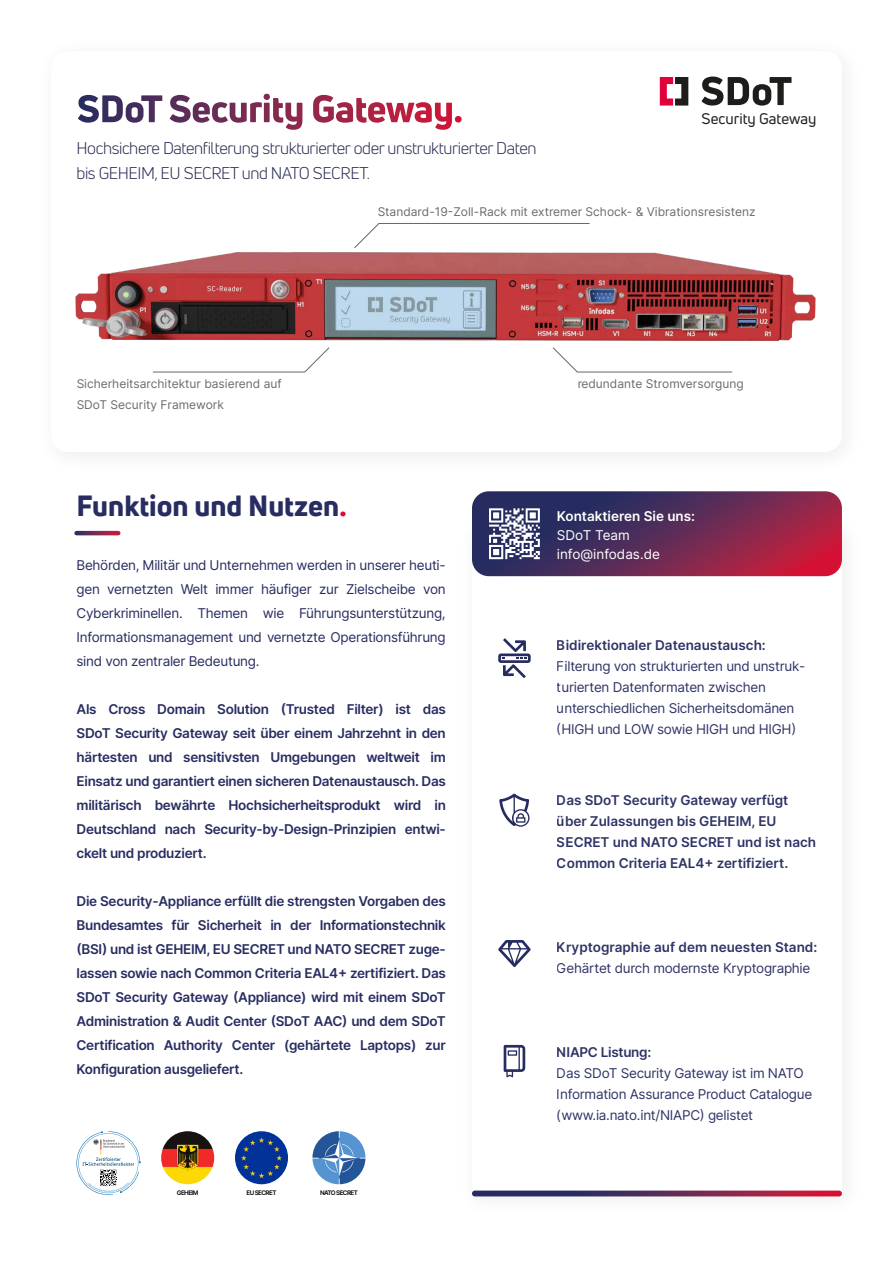
<style>
.page{position:relative;width:893px;height:1263px;background:#fff}
.page>*{position:absolute;margin:0;border:0;box-sizing:border-box;transform-origin:0 0}
.t1{font:28.5px "Uni Neue Heavy infodas";color:#282d61}
.t2{font:16.5px/25.5px "Uni Neue Book infodas";letter-spacing:-.025em;color:#20254b}
.t3{font:15px "Uni Neue Regular infodas";color:#1d1e1c}
.t4{font:600 13.5px/24px "Inter";letter-spacing:-.005em;color:#282d61;text-align:justify}
.t5{font:13.5px/21px "Inter";letter-spacing:-.02em;color:#282d61}
.t6{font:13.5px/19px "Inter";color:#fff}
.t7{font:600 13.5px "Inter";color:#fff}
.t8{font:12px "Inter";color:#64666a}
.t9{font:600 6.3px "Inter";letter-spacing:-.09em;color:#000}
.s1{color:#d50f34}
</style>
<div class="page">
<svg style="left:472px;top:1190px;width:370px;height:6px;background:#743c63"></svg>
<img style="left:69px;top:71px;width:775px;height:384px">
<svg style="left:472px;top:491px;width:370px;height:85px;background:#6a345c"></svg>
<svg style="left:77px;top:531px;width:41px;height:4px"></svg>
<svg style="left:78px;top:95px;width:84px;height:28px"></svg>
<svg style="left:170px;top:94px;width:132px;height:36px"></svg>
<svg style="left:313px;top:95px;width:149px;height:35px"></svg>
<svg style="left:354px;top:223px;width:236px;height:25px"></svg>
<svg style="left:153px;top:347px;width:176px;height:25px"></svg>
<svg style="left:553px;top:347px;width:179px;height:25px"></svg>
<svg style="left:702px;top:77px;width:89px;height:29px"></svg>
<svg style="left:660px;top:77px;width:28px;height:29px"></svg>
<svg style="left:498px;top:638px;width:33px;height:40px"></svg>
<svg style="left:498px;top:940px;width:33px;height:27px"></svg>
<svg style="left:499px;top:793px;width:30px;height:34px"></svg>
<svg style="left:504px;top:1045px;width:21px;height:32px"></svg>
<svg style="left:77px;top:1131px;width:64px;height:64px"></svg>
<img style="left:235px;top:1131px;width:53px;height:53px;border-radius:27px">
<img style="left:161px;top:1131px;width:53px;height:53px;border-radius:27px">
<img style="left:312px;top:1131px;width:53px;height:53px;border-radius:27px">
<p class="t3" style="left:702px;top:109px;width:116px">Security Gateway</p>
<p class="t2" style="left:77px;top:135px;width:461px">Hochsichere Datenfilterung strukturierter oder unstrukturierter Daten bis GEHEIM, EU SECRET und NATO SECRET.</p>
<p class="t8" style="left:378px;top:203px;width:379px">Standard-19-Zoll-Rack mit extremer Schock- &amp; Vibrationsresistenz</p>
<p class="t8" style="left:77px;top:375px;width:207px">Sicherheitsarchitektur basierend auf</p>
<p class="t8" style="left:577px;top:375px;width:168px">redundante Stromversorgung</p>
<p class="t8" style="left:77px;top:396px;width:149px">SDoT Security Framework</p>
<h1 class="t1" style="left:77px;top:486px;width:272px">Funktion und Nutzen<span class="s1">.</span></h1>
<p class="t5" style="left:77px;top:553px;width:371px;line-height:24px;text-align:justify">Behörden, Militär und Unternehmen werden in unserer heuti&shy;gen vernetzten Welt immer häufiger zur Zielscheibe von Cyberkriminellen. Themen wie Führungsunterstützung, Informationsmanagement und vernetzte Operationsführung sind von zentraler Bedeutung.</p>
<p class="t4" style="left:77px;top:697px;width:371px">Als Cross Domain Solution (Trusted Filter) ist das SDoT Security Gateway seit über einem Jahrzehnt in den härtesten und sensitivsten Umgebungen weltweit im Einsatz und garantiert einen sicheren Datenaustausch. Das militärisch bewährte Hochsicherheitsprodukt wird in Deutschland nach Security-by-Design-Prinzipien entwi&shy;ckelt und produziert.</p>
<p class="t4" style="left:77px;top:889px;width:371px">Die Security-Appliance erfüllt die strengsten Vorgaben des Bundesamtes für Sicherheit in der Informationstechnik (BSI) und ist GEHEIM, EU SECRET und NATO SECRET zuge&shy;lassen sowie nach Common Criteria EAL4+ zertifiziert. Das SDoT Security Gateway (Appliance) wird mit einem SDoT Administration &amp; Audit Center (SDoT AAC) und dem SDoT Certification Authority Center (gehärtete Laptops) zur Konfiguration ausgeliefert.</p>
<p class="t9" style="left:177px;top:1188px;width:23px">GEHEIM</p>
<p class="t9" style="left:246px;top:1188px;width:32px">EU SECRET</p>
<p class="t9" style="left:320px;top:1188px;width:39px">NATO SECRET</p>
<p class="t7" style="left:557px;top:506px;width:140px">Kontaktieren Sie uns:</p>
<p class="t6" style="left:557px;top:525px;width:105px">SDoT Team info@infodas.de</p>
<p class="t4" style="left:557px;top:633px;width:210px">Bidirektionaler Datenaustausch:</p>
<p class="t5" style="left:557px;top:655px;width:250px">Filterung von strukturierten und unstruk&shy;turierten Datenformaten zwischen unterschiedlichen Sicherheitsdomänen (HIGH und LOW sowie HIGH und HIGH)</p>
<p class="t4" style="left:557px;top:789px;width:261px;line-height:21px;text-align:left">Das SDoT Security Gateway verfügt über Zulassungen bis GEHEIM, EU SECRET und NATO SECRET und ist nach Common Criteria EAL4+ zertifiziert.</p>
<p class="t4" style="left:557px;top:934px;width:262px">Kryptographie auf dem neuesten Stand:</p>
<p class="t5" style="left:557px;top:957px;width:255px">Gehärtet durch modernste Kryptographie</p>
<p class="t4" style="left:557px;top:1039px;width:96px">NIAPC Listung:</p>
<p class="t5" style="left:557px;top:1062px;width:257px">Das SDoT Security Gateway ist im NATO<br>Information Assurance Product Catalogue (www.ia.nato.int/NIAPC) gelistet</p>
</div>
